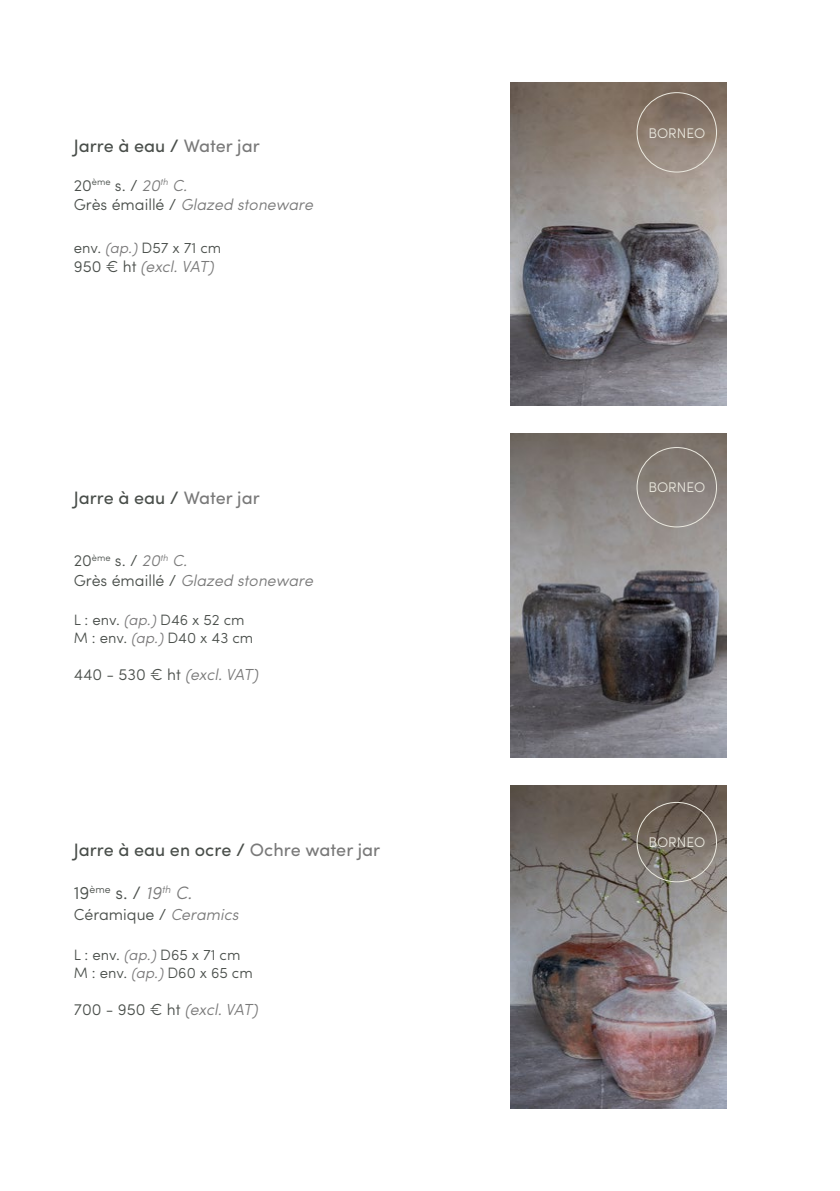
<style>
.page{position:relative;width:840px;height:1191px;background:#fff}
.page>*{position:absolute;margin:0;border:0;box-sizing:border-box;transform-origin:0 0}
.t1{font:18px "Sofia Pro";color:#494e4a}
.t2{font:300 18px "Sofia Pro";color:#494e4a}
.t3{font:italic 300 16px/19.2px "Sofia Pro";color:#797979}
.t4{font:300 16px "Sofia Pro";color:#494e4a}
.t5{font:300 15px/18px "Sofia Pro";color:#4a4f4b}
.t6{font:300 14px "Sofia Pro";color:#ebe9df}
.s1{color:#797979}
.s2{font-style:normal;color:#494e4a}
.s3{color:#494e4a}
.s4{font-style:italic;color:#7a797a}
.s5{font-style:italic;color:#797979}
</style>
<div class="page">
<img style="left:510px;top:82px;width:216px;height:323px">
<img style="left:510px;top:434px;width:216px;height:323px">
<img style="left:510px;top:785px;width:216px;height:323px">
<div style="left:636px;top:92px;width:80px;height:80px;border:1px solid #ebe9df;border-radius:50%"></div>
<div style="left:636px;top:447px;width:80px;height:80px;border:1px solid #ebe9df;border-radius:50%"></div>
<div style="left:636px;top:802px;width:80px;height:80px;border:1px solid #ebe9df;border-radius:50%"></div>
<p class="t1" style="left:74px;top:133px;width:187px">Jarre à eau / <span class="s1">Water jar</span></p>
<p class="t3" style="left:74px;top:175px;width:240px"><span class="s2">20</span><sup>ème</sup> <span class="s2">s. /</span> 20<sup>th</sup> C.<br><span class="s2">Grès émaillé /</span> Glazed stoneware</p>
<p class="t5" style="left:74px;top:238px;width:149px"><span class="s3">env.</span> <span class="s4">(ap.)</span> D57 x 71 cm</p>
<p class="t3" style="left:74px;top:256px;width:141px"><span class="s2">950 € ht</span> (excl. VAT)</p>
<p class="t1" style="left:74px;top:484px;width:187px">Jarre à eau / <span class="s1">Water jar</span></p>
<p class="t3" style="left:74px;top:550px;width:240px"><span class="s2">20</span><sup>ème</sup> <span class="s2">s. /</span> 20<sup>th</sup> C.<br><span class="s2">Grès émaillé /</span> Glazed stoneware</p>
<p class="t5" style="left:74px;top:610px;width:181px">L : <span class="s3">env.</span> <span class="s4">(ap.)</span> D46 x 52 cm<br>M : <span class="s3">env.</span> <span class="s4">(ap.)</span> D40 x 43 cm</p>
<p class="t4" style="left:74px;top:663px;width:186px">440 - 530 € ht <span class="s5">(excl. VAT)</span></p>
<p class="t1" style="left:74px;top:836px;width:308px">Jarre à eau en ocre / <span class="s1">Ochre water jar</span></p>
<p class="t2" style="left:74px;top:879px;width:120px">19<sup>ème</sup> s. / <span class="s5">19</span><sup>th</sup> <span class="s5">C.</span></p>
<p class="t4" style="left:74px;top:903px;width:166px">Céramique / <span class="s5">Ceramics</span></p>
<p class="t5" style="left:74px;top:945px;width:180px"><span class="s3">L : env.</span> <span class="s4">(ap.)</span> D65 x 71 cm<br><span class="s3">M : env.</span> <span class="s4">(ap.)</span> D60 x 65 cm</p>
<p class="t4" style="left:74px;top:998px;width:185px">700 - 950 € ht <span class="s5">(excl. VAT)</span></p>
<p class="t6" style="left:648px;top:122px;width:58px">BORNEO</p>
<p class="t6" style="left:648px;top:477px;width:58px">BORNEO</p>
<p class="t6" style="left:648px;top:832px;width:58px">BORNEO</p>
</div>
